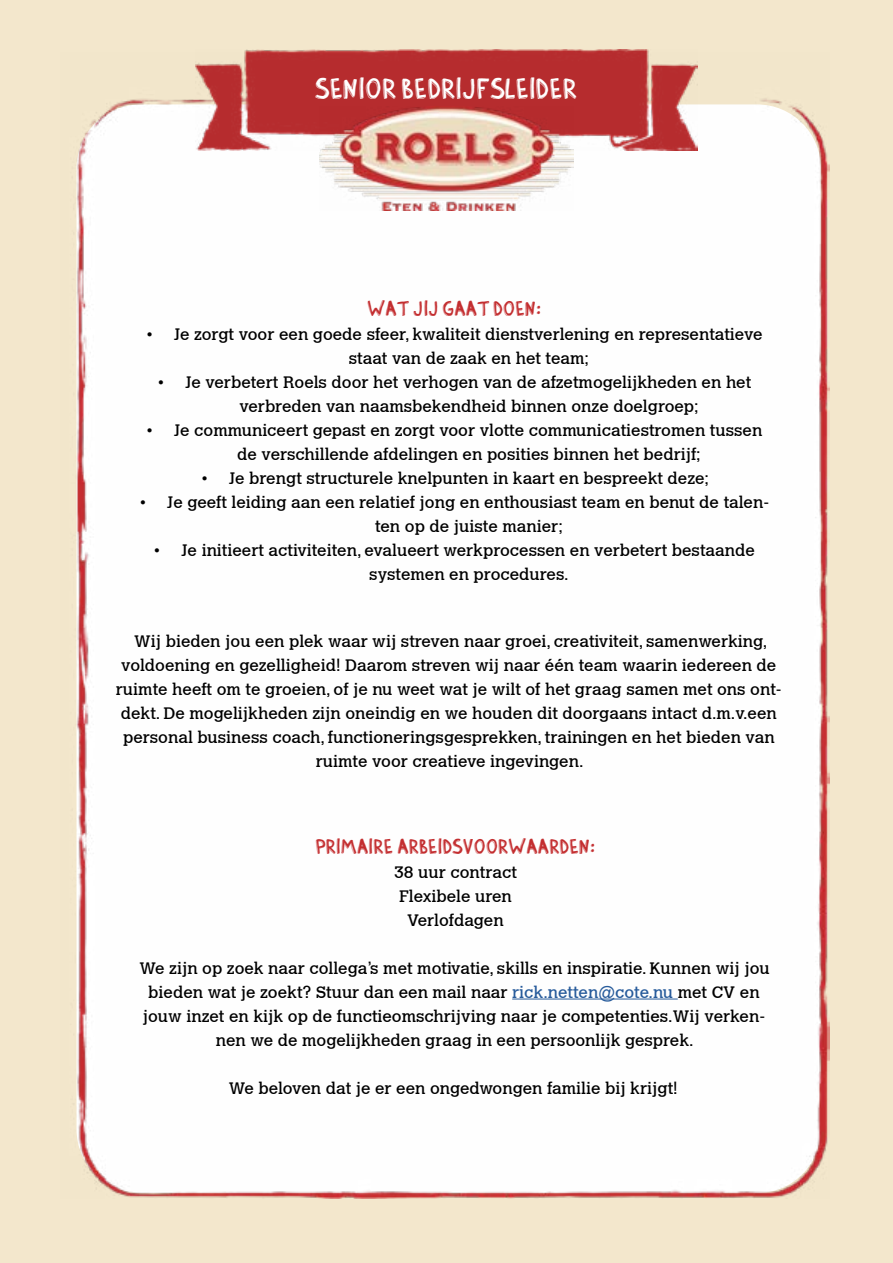
<style>
.page{position:relative;width:893px;height:1263px;background:#f3e7cc}
.page>*{position:absolute;margin:0;border:0;box-sizing:border-box;transform-origin:0 0}
.t1{font:27px "Barlow Solid";color:#fff}
.t2{font:19.5px "Barlow Solid";color:#c32d2f}
.t3{font:16.5px/24px "Calvert";color:#000}
.s1{color:#275b9b}
</style>
<div class="page">
<div style="left:76px;top:98px;width:753px;height:1101px;background:#fefefe"></div>
<img style="left:195px;top:50px;width:503px;height:100px">
<img style="left:319px;top:107px;width:255px;height:103px">
<hr style="left:512px;top:998px;width:166px;height:1px;background:#275b9b">
<h1 class="t1" style="left:315px;top:73px;width:263px">SENIOR BEDRIJFSLEIDER</h1>
<p class="t2" style="left:368px;top:298px;width:176px">WAT JIJ GAAT DOEN:</p>
<p class="t3" style="left:349px;top:322px;width:415px;text-indent:-202px">• Je zorgt voor een goede sfeer, kwaliteit dienstverlening en representatieve staat van de zaak en het team;</p>
<p class="t3" style="left:239px;top:371px;width:513px;text-indent:-81px">• Je verbetert Roels door het verhogen van de afzetmogelijkheden en het verbreden van naamsbekendheid binnen onze doelgroep;</p>
<p class="t3" style="left:237px;top:419px;width:527px;text-indent:-90px">• Je communiceert gepast en zorgt voor vlotte communicatiestromen tussen de verschillende afdelingen en posities binnen het bedrijf;</p>
<p class="t3" style="left:202px;top:467px;width:509px">• Je brengt structurele knelpunten in kaart en bespreekt deze;</p>
<p class="t3" style="left:375px;top:491px;width:396px;text-indent:-235px">• Je geeft leiding aan een relatief jong en enthousiast team en benut de talen&shy;ten op de juiste manier;</p>
<p class="t3" style="left:369px;top:539px;width:387px;text-indent:-215px">• Je initieert activiteiten, evalueert werkprocessen en verbetert bestaande systemen en procedures.</p>
<p class="t3" style="left:116px;top:629px;width:667px;text-align:center">Wij bieden jou een plek waar wij streven naar groei, creativiteit, samenwerking, voldoening en gezelligheid! Daarom streven wij naar één team waarin iedereen de ruimte heeft om te groeien, of je nu weet wat je wilt of het graag samen met ons ont&shy;dekt. De mogelijkheden zijn oneindig en we houden dit doorgaans intact d.m.v.een personal business coach, functioneringsgesprekken, trainingen en het bieden van ruimte voor creatieve ingevingen.</p>
<p class="t2" style="left:315px;top:836px;width:282px">PRIMAIRE ARBEIDSVOORWAARDEN:</p>
<p class="t3" style="left:394px;top:860px;width:124px;text-align:center">38 uur contract<br>Flexibele uren<br>Verlofdagen</p>
<p class="t3" style="left:140px;top:956px;width:632px;text-align:center">We zijn op zoek naar collega’s met motivatie, skills en inspiratie. Kunnen wij jou bieden wat je zoekt? Stuur dan een mail naar <span class="s1">rick.netten@cote.nu</span> met CV en jouw inzet en kijk op de functieomschrijving naar je competenties.Wij verken&shy;nen we de mogelijkheden graag in een persoonlijk gesprek.</p>
<p class="t3" style="left:229px;top:1076px;width:451px">We beloven dat je er een ongedwongen familie bij krijgt!</p>
</div>
